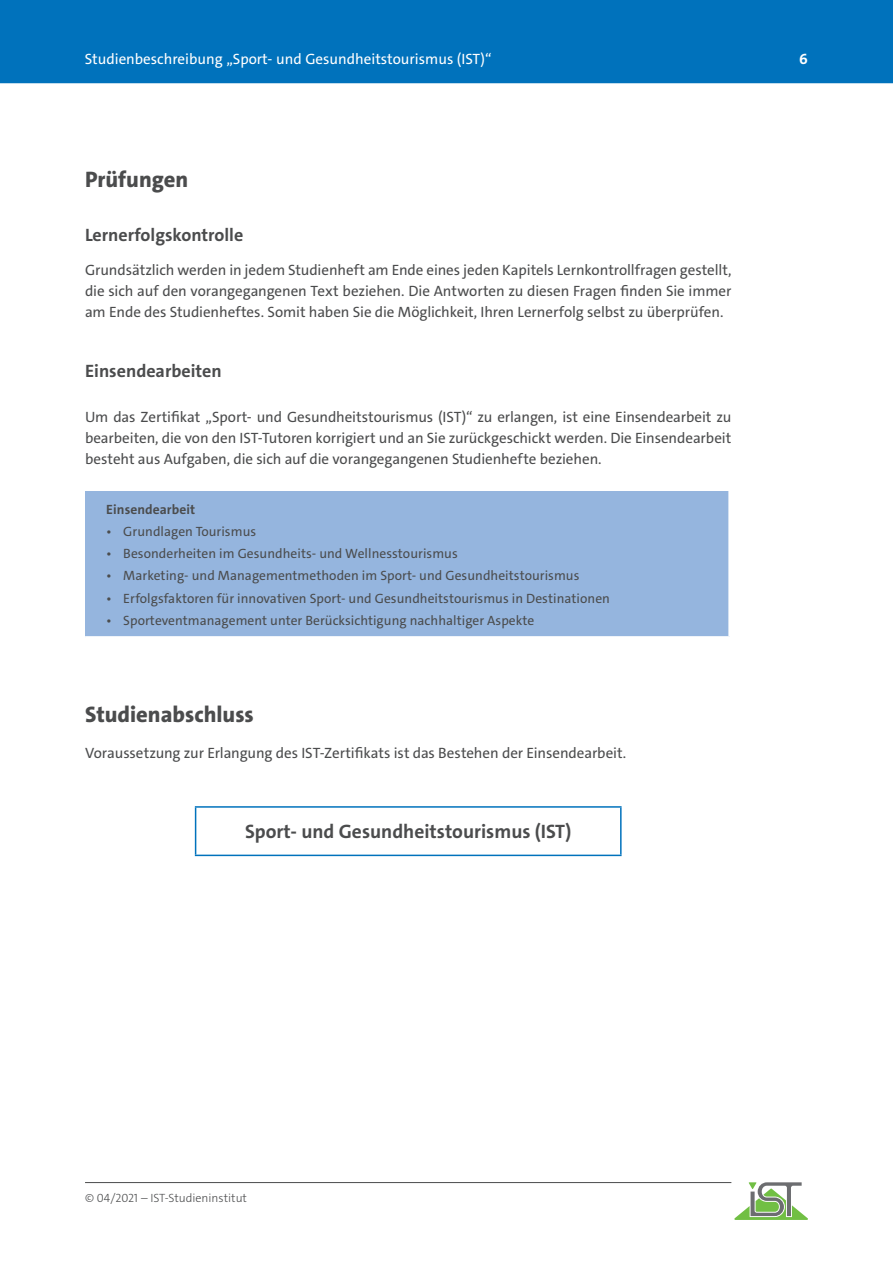
<style>
.page{position:relative;width:893px;height:1263px;background:#fff}
.page>*{position:absolute;margin:0;border:0;box-sizing:border-box;transform-origin:0 0}
.t1{font:800 22.5px "The Sans C4 s";color:#4b4c4d}
.t2{font:700 19.5px "The Sans C4 s";color:#4b4c4d}
.t3{font:700 18px "The Sans C4 s";color:#4b4c4d}
.t4{font:15px/21px "The Sans C4 s";letter-spacing:-.005em;color:#4b4c4d;text-align:justify}
.t5{font:15px "The Sans C4 s";color:#fff}
.t6{font:700 15px "The Sans C4 s";color:#fff}
.t7{font:13.5px "The Sans C4 s";letter-spacing:.005em;color:#4b4c4d}
.t8{font:700 13.5px "The Sans C4 s";letter-spacing:.005em;color:#4b4c4d}
.t9{font:300 12px "The Sans C4 s";color:#4b4c4d}
</style>
<div class="page">
<hr style="left:85px;top:1182px;width:646px;height:1px;background:#4b4c4d">
<svg style="left:734px;top:1182px;width:74px;height:38px"></svg>
<div style="left:0;top:0;width:893px;height:83px;background:#0072bc"></div>
<div style="left:85px;top:491px;width:645px;height:147px;background:#95b5de"></div>
<hr style="left:728px;top:491px;width:3px;height:145px;background:#fff">
<hr style="left:85px;top:636px;width:646px;height:3px;background:#fff">
<hr style="left:195px;top:808px;width:1px;height:47px;background:#0072bc">
<hr style="left:195px;top:806px;width:427px;height:2px;background:#0072bc">
<hr style="left:620px;top:808px;width:2px;height:47px;background:#0072bc">
<hr style="left:195px;top:855px;width:427px;height:1px;background:#0072bc">
<p class="t5" style="left:85px;top:49px;width:408px">Studienbeschreibung „Sport- und Gesundheitstourismus (IST)“</p>
<p class="t6" style="left:799px;top:49px;width:10px">6</p>
<h1 class="t1" style="left:85px;top:165px;width:105px">Prüfungen</h1>
<p class="t3" style="left:85px;top:223px;width:160px">Lernerfolgskontrolle</p>
<p class="t4" style="left:85px;top:259px;width:648px">Grundsätzlich werden in jedem Studienheft am Ende eines jeden Kapitels Lernkontrollfragen gestellt, die sich auf den vorangegangenen Text beziehen. Die Antworten zu diesen Fragen finden Sie immer am Ende des Studienheftes. Somit haben Sie die Möglichkeit, Ihren Lernerfolg selbst zu überprüfen.</p>
<p class="t3" style="left:85px;top:359px;width:138px">Einsendearbeiten</p>
<p class="t4" style="left:85px;top:406px;width:648px">Um das Zertifikat „Sport- und Gesundheitstourismus (IST)“ zu erlangen, ist eine Einsendearbeit zu bearbeiten, die von den IST-Tutoren korrigiert und an Sie zurückgeschickt werden. Die Einsendearbeit besteht aus Aufgaben, die sich auf die vorangegangenen Studienhefte beziehen.</p>
<p class="t8" style="left:106px;top:500px;width:90px">Einsendearbeit</p>
<p class="t7" style="left:106px;top:523px;width:151px">• Grundlagen Tourismus</p>
<p class="t7" style="left:106px;top:545px;width:353px">• Besonderheiten im Gesundheits- und Wellnesstourismus</p>
<p class="t7" style="left:106px;top:567px;width:475px">• Marketing- und Managementmethoden im Sport- und Gesundheitstourismus</p>
<p class="t7" style="left:106px;top:589px;width:505px">• Erfolgsfaktoren für innovativen Sport- und Gesundheitstourismus in Destinationen</p>
<p class="t7" style="left:106px;top:612px;width:430px">• Sporteventmanagement unter Berücksichtigung nachhaltiger Aspekte</p>
<h1 class="t1" style="left:85px;top:700px;width:170px">Studienabschluss</h1>
<p class="t4" style="left:85px;top:742px;width:543px">Voraussetzung zur Erlangung des IST-Zertifikats ist das Bestehen der Einsendearbeit.</p>
<h2 class="t2" style="left:245px;top:819px;width:328px">Sport- und Gesundheitstourismus (IST)</h2>
<p class="t9" style="left:85px;top:1190px;width:163px">© 04/2021 – IST-Studieninstitut</p>
</div>
